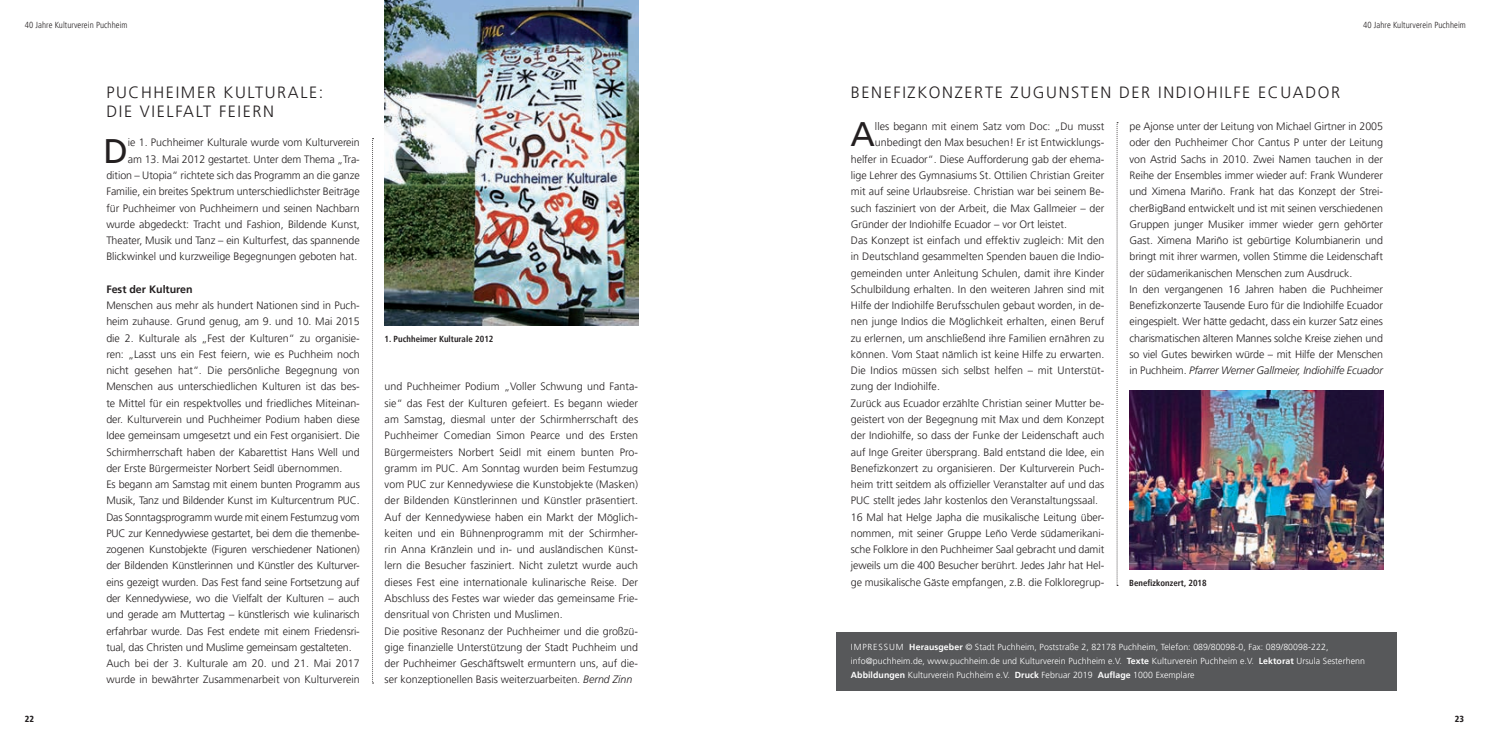
<style>
.page{position:relative;width:1489px;height:745px;background:#fff}
.page>*{position:absolute;margin:0;border:0;box-sizing:border-box;transform-origin:0 0}
.t1{font:34px "Frutiger LT Pro";color:#231f20}
.t2{font:300 16.25px/18.8px "Frutiger LT Pro";letter-spacing:.1em;color:#231f20}
.t3{font:300 10.62px/16.2px "Frutiger LT Pro";color:#231f20}
.t4{font:700 10.62px "Frutiger LT Pro";color:#231f20}
.t5{font:300 8.75px/13.8px "Frutiger LT Pro";letter-spacing:.01em;color:#fff}
.t6{font:300 condensed 8.75px "Frutiger LT Pro";letter-spacing:.01em;color:#231f20}
.t7{font:700 condensed 8.75px "Frutiger LT Pro";letter-spacing:.005em;color:#231f20}
.t8{font:900 condensed 8.75px "Frutiger LT Pro";color:#231f20}
.s1{font-style:italic}
.s2{font-weight:700}
</style>
<div class="page">
<div style="left:836px;top:631px;width:560px;height:59px;background:#57585a"></div>
<img style="left:384px;top:0;width:254px;height:325px">
<img style="left:1129px;top:390px;width:253px;height:179px">
<svg style="left:372px;top:138px;width:1px;height:545px"></svg>
<svg style="left:1116px;top:122px;width:1px;height:463px"></svg>
<p class="t6" style="left:25px;top:20px;width:104px">40 Jahre Kulturverein Puchheim</p>
<p class="t6" style="left:1362px;top:20px;width:104px">40 Jahre Kulturverein Puchheim</p>
<h2 class="t2" style="left:106px;top:83px;width:219px">PUCHHEIMER KULTURALE:<br>DIE VIELFALT FEIERN</h2>
<h2 class="t2" style="left:850px;top:83px;width:491px">BENEFIZKONZERTE ZUGUNSTEN DER INDIOHILFE ECUADOR</h2>
<p class="t3" style="left:106px;top:135px;width:255px;text-align:right">ie 1. Puchheimer Kulturale wurde vom Kulturverein<br>am 13. Mai 2012 gestartet. Unter dem Thema „Tra&shy;dition – Utopia“ richtete sich das Programm an die ganze Familie, ein breites Spektrum unterschiedlichster Beiträge für Puchheimer von Puchheimern und seinen Nachbarn wurde abgedeckt: Tracht und Fashion, Bildende Kunst, Theater, Musik und Tanz – ein Kulturfest, das spannende Blickwinkel und kurzweilige Begegnungen geboten hat.</p>
<p class="t4" style="left:106px;top:282px;width:88px">Fest der Kulturen</p>
<p class="t3" style="left:106px;top:297px;width:255px">Menschen aus mehr als hundert Nationen sind in Puch&shy;heim zuhause. Grund genug, am 9. und 10. Mai 2015 die 2. Kulturale als „Fest der Kulturen“ zu organisie&shy;ren: „Lasst uns ein Fest feiern, wie es Puchheim noch nicht gesehen hat“. Die persönliche Begegnung von Menschen aus unterschiedlichen Kulturen ist das bes&shy;te Mittel für ein respektvolles und friedliches Miteinan&shy;der. Kulturverein und Puchheimer Podium haben diese Idee gemeinsam umgesetzt und ein Fest organisiert. Die Schirmherrschaft haben der Kabarettist Hans Well und der Erste Bürgermeister Norbert Seidl übernommen.<br>Es begann am Samstag mit einem bunten Programm aus Musik, Tanz und Bildender Kunst im Kulturcentrum PUC.<br>Das Sonntagsprogramm wurde mit einem Festumzug vom PUC zur Kennedywiese gestartet, bei dem die themenbe&shy;zogenen Kunstobjekte (Figuren verschiedener Nationen) der Bildenden Künstlerinnen und Künstler des Kulturver&shy;eins gezeigt wurden. Das Fest fand seine Fortsetzung auf der Kennedywiese, wo die Vielfalt der Kulturen – auch und gerade am Muttertag – künstlerisch wie kulinarisch erfahrbar wurde. Das Fest endete mit einem Friedensri&shy;tual, das Christen und Muslime gemeinsam gestalteten.<br>Auch bei der 3. Kulturale am 20. und 21. Mai 2017 wurde in bewährter Zusammenarbeit von Kulturverein</p>
<h1 class="t1" style="left:103px;top:131px;width:26px">D</h1>
<p class="t7" style="left:384px;top:333px;width:110px">1. Puchheimer Kulturale 2012</p>
<p class="t3" style="left:384px;top:378px;width:255px">und Puchheimer Podium „Voller Schwung und Fanta&shy;sie“ das Fest der Kulturen gefeiert. Es begann wieder am Samstag, diesmal unter der Schirmherrschaft des Puchheimer Comedian Simon Pearce und des Ersten Bürgermeisters Norbert Seidl mit einem bunten Pro&shy;gramm im PUC. Am Sonntag wurden beim Festumzug vom PUC zur Kennedywiese die Kunstobjekte (Masken) der Bildenden Künstlerinnen und Künstler präsentiert.<br>Auf der Kennedywiese haben ein Markt der Möglich&shy;keiten und ein Bühnenprogramm mit der Schirmher&shy;rin Anna Kränzlein und in- und ausländischen Künst&shy;lern die Besucher fasziniert. Nicht zuletzt wurde auch dieses Fest eine internationale kulinarische Reise. Der Abschluss des Festes war wieder das gemeinsame Frie&shy;densritual von Christen und Muslimen.<br>Die positive Resonanz der Puchheimer und die großzü&shy;gige finanzielle Unterstützung der Stadt Puchheim und der Puchheimer Geschäftswelt ermuntern uns, auf die&shy;ser konzeptionellen Basis weiterzuarbeiten. <span class="s1">Bernd Zinn</span></p>
<h1 class="t1" style="left:850px;top:114px;width:26px">A</h1>
<p class="t3" style="left:874px;top:118px;width:231px">lles begann mit einem Satz vom Doc: „Du musst</p>
<p class="t3" style="left:874px;top:135px;width:231px">unbedingt den Max besuchen! Er ist Entwicklungs-</p>
<p class="t3" style="left:850px;top:151px;width:255px">helfer in Ecuador“. Diese Aufforderung gab der ehema-</p>
<p class="t3" style="left:850px;top:167px;width:255px">lige Lehrer des Gymnasiums St. Ottilien Christian Greiter</p>
<p class="t3" style="left:850px;top:183px;width:255px">mit auf seine Urlaubsreise. Christian war bei seinem Be-</p>
<p class="t3" style="left:850px;top:200px;width:255px">such fasziniert von der Arbeit, die Max Gallmeier – der</p>
<p class="t3" style="left:850px;top:216px;width:218px">Gründer der Indiohilfe Ecuador – vor Ort leistet.</p>
<p class="t3" style="left:850px;top:232px;width:255px">Das Konzept ist einfach und effektiv zugleich: Mit den</p>
<p class="t3" style="left:850px;top:248px;width:255px">in Deutschland gesammelten Spenden bauen die Indio-</p>
<p class="t3" style="left:850px;top:265px;width:255px">gemeinden unter Anleitung Schulen, damit ihre Kinder</p>
<p class="t3" style="left:850px;top:281px;width:255px">Schulbildung erhalten. In den weiteren Jahren sind mit</p>
<p class="t3" style="left:850px;top:297px;width:255px">Hilfe der Indiohilfe Berufsschulen gebaut worden, in de-</p>
<p class="t3" style="left:850px;top:313px;width:255px">nen junge Indios die Möglichkeit erhalten, einen Beruf</p>
<p class="t3" style="left:850px;top:330px;width:255px">zu erlernen, um anschließend ihre Familien ernähren zu</p>
<p class="t3" style="left:850px;top:346px;width:255px">können. Vom Staat nämlich ist keine Hilfe zu erwarten.</p>
<p class="t3" style="left:850px;top:362px;width:255px">Die Indios müssen sich selbst helfen – mit Unterstüt-</p>
<p class="t3" style="left:850px;top:378px;width:91px">zung der Indiohilfe.</p>
<p class="t3" style="left:850px;top:395px;width:255px">Zurück aus Ecuador erzählte Christian seiner Mutter be-</p>
<p class="t3" style="left:850px;top:411px;width:255px">geistert von der Begegnung mit Max und dem Konzept</p>
<p class="t3" style="left:850px;top:427px;width:255px">der Indiohilfe, so dass der Funke der Leidenschaft auch</p>
<p class="t3" style="left:850px;top:443px;width:255px">auf Inge Greiter übersprang. Bald entstand die Idee, ein</p>
<p class="t3" style="left:850px;top:460px;width:255px">Benefizkonzert zu organisieren. Der Kulturverein Puch-</p>
<p class="t3" style="left:850px;top:476px;width:255px">heim tritt seitdem als offizieller Veranstalter auf und das</p>
<p class="t3" style="left:850px;top:492px;width:249px">PUC stellt jedes Jahr kostenlos den Veranstaltungssaal.</p>
<p class="t3" style="left:850px;top:508px;width:255px">16 Mal hat Helge Japha die musikalische Leitung über-</p>
<p class="t3" style="left:850px;top:525px;width:255px">nommen, mit seiner Gruppe Leño Verde südamerikani-</p>
<p class="t3" style="left:850px;top:541px;width:255px">sche Folklore in den Puchheimer Saal gebracht und damit</p>
<p class="t3" style="left:850px;top:557px;width:255px">jeweils um die 400 Besucher berührt. Jedes Jahr hat Hel-</p>
<p class="t3" style="left:850px;top:573px;width:255px">ge musikalische Gäste empfangen, z.B. die Folkloregrup-</p>
<p class="t3" style="left:1129px;top:118px;width:255px">pe Ajonse unter der Leitung von Michael Girtner in 2005 oder den Puchheimer Chor Cantus P unter der Leitung von Astrid Sachs in 2010. Zwei Namen tauchen in der Reihe der Ensembles immer wieder auf: Frank Wunderer und Ximena Mariño. Frank hat das Konzept der Strei&shy;cherBigBand entwickelt und ist mit seinen verschiedenen Gruppen junger Musiker immer wieder gern gehörter Gast. Ximena Mariño ist gebürtige Kolumbianerin und bringt mit ihrer warmen, vollen Stimme die Leidenschaft der südamerikanischen Menschen zum Ausdruck.<br>In den vergangenen 16 Jahren haben die Puchheimer Benefizkonzerte Tausende Euro für die Indiohilfe Ecuador eingespielt. Wer hätte gedacht, dass ein kurzer Satz eines charismatischen älteren Mannes solche Kreise ziehen und so viel Gutes bewirken würde – mit Hilfe der Menschen in Puchheim. <span class="s1">Pfarrer Werner Gallmeier, Indiohilfe Ecuador</span></p>
<p class="t7" style="left:1129px;top:577px;width:79px">Benefizkonzert, 2018</p>
<p class="t5" style="left:850px;top:640px;width:515px">IMPRESSUM <span class="s2">Herausgeber</span> © Stadt Puchheim, Poststraße 2, 82178 Puchheim, Telefon: 089/80098-0, Fax: 089/80098-222, info@puchheim.de, www.puchheim.de und Kulturverein Puchheim e.V. <span class="s2">Texte</span> Kulturverein Puchheim e.V. <span class="s2">Lektorat</span> Ursula Sesterhenn<br><span class="s2">Abbildungen</span> Kulturverein Puchheim e.V. <span class="s2">Druck</span> Februar 2019 <span class="s2">Auflage</span> 1000 Exemplare</p>
<p class="t8" style="left:25px;top:713px;width:11px">22</p>
<p class="t8" style="left:1454px;top:713px;width:11px">23</p>
</div>
